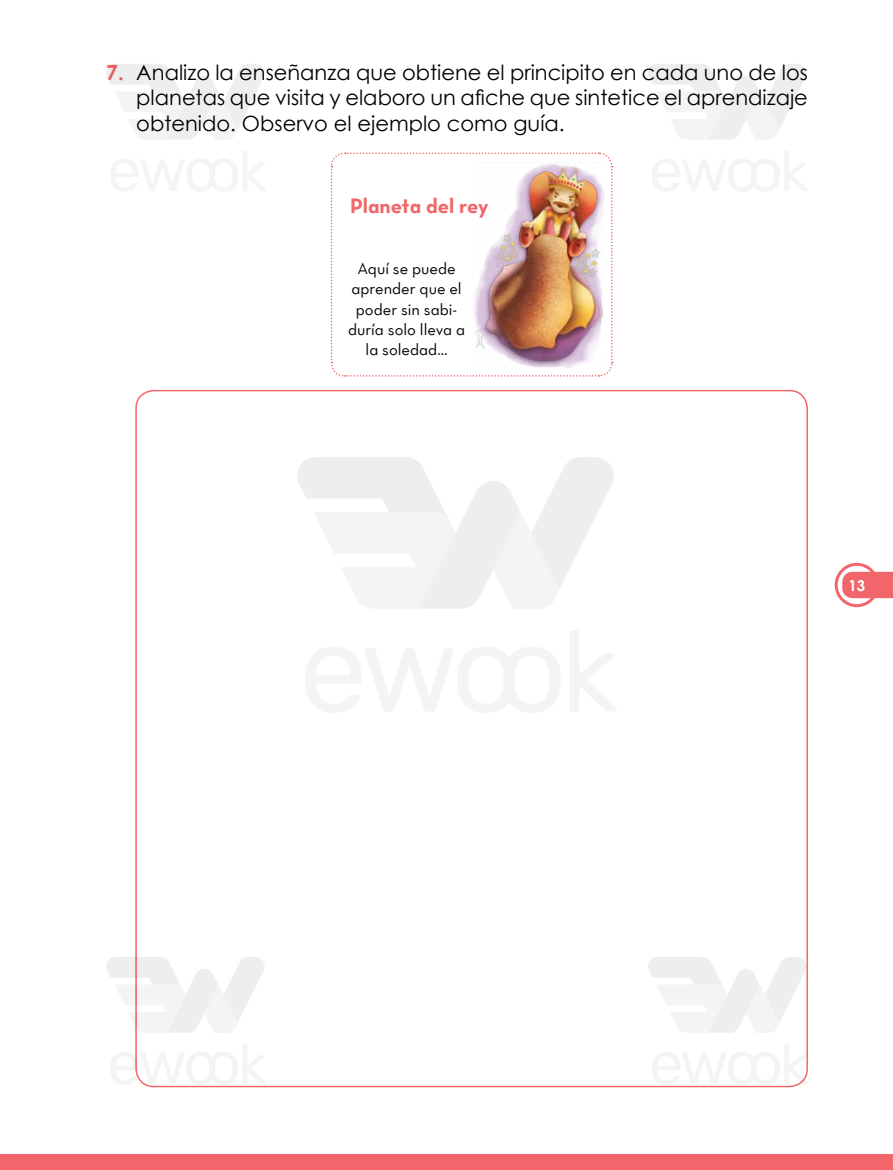
<style>
.page{position:relative;width:893px;height:1170px;background:#fff}
.page>*{position:absolute;margin:0;border:0;box-sizing:border-box;transform-origin:0 0}
.t1{font:700 21.15px "LPT Neutra";color:#f1666a}
.t2{font:21px/25.5px "LPT Century Gothic";color:#000;text-align:justify}
.t3{font:500 16.5px/20px "LPT Neutra";color:#000;text-align:center}
.t4{font:700 15px "LPT Century Gothic";color:#fff}
.s1{font-weight:700;color:#f1666a}
</style>
<div class="page">
<img style="left:330px;top:152px;width:283px;height:225px">
<svg style="left:831px;top:559px;width:52px;height:52px"></svg>
<svg style="left:842px;top:571px;width:51px;height:27px"></svg>
<div style="left:835px;top:562px;width:44px;height:45px;border:3px solid #f1666a;border-radius:50%"></div>
<div style="left:0;top:1153px;width:893px;height:16px;background:#f1666a"></div>
<svg style="left:305px;top:647px;width:255px;height:65px"></svg>
<svg style="left:570px;top:631px;width:47px;height:80px"></svg>
<svg style="left:297px;top:457px;width:317px;height:151px"></svg>
<svg style="left:111px;top:151px;width:155px;height:40px"></svg>
<svg style="left:106px;top:64px;width:159px;height:76px"></svg>
<svg style="left:111px;top:1043px;width:155px;height:41px"></svg>
<svg style="left:106px;top:956px;width:159px;height:76px"></svg>
<svg style="left:652px;top:151px;width:155px;height:40px"></svg>
<svg style="left:648px;top:64px;width:158px;height:76px"></svg>
<svg style="left:652px;top:1043px;width:156px;height:41px"></svg>
<svg style="left:648px;top:957px;width:158px;height:75px"></svg>
<p class="t2" style="left:136px;top:59px;width:673px;text-indent:-30px"><span class="s1">7.</span> Analizo la enseñanza que obtiene el principito en cada uno de los planetas que visita y elaboro un afiche que sintetice el aprendizaje obtenido. Observo el ejemplo como guía.</p>
<p class="t1" style="left:350px;top:193px;width:140px">Planeta del rey</p>
<p class="t3" style="left:348px;top:258px;width:119px">Aquí se puede aprender que el poder sin sabi&shy;duría solo lleva a la soledad…</p>
<p class="t4" style="left:848px;top:575px;width:18px">13</p>
</div>
